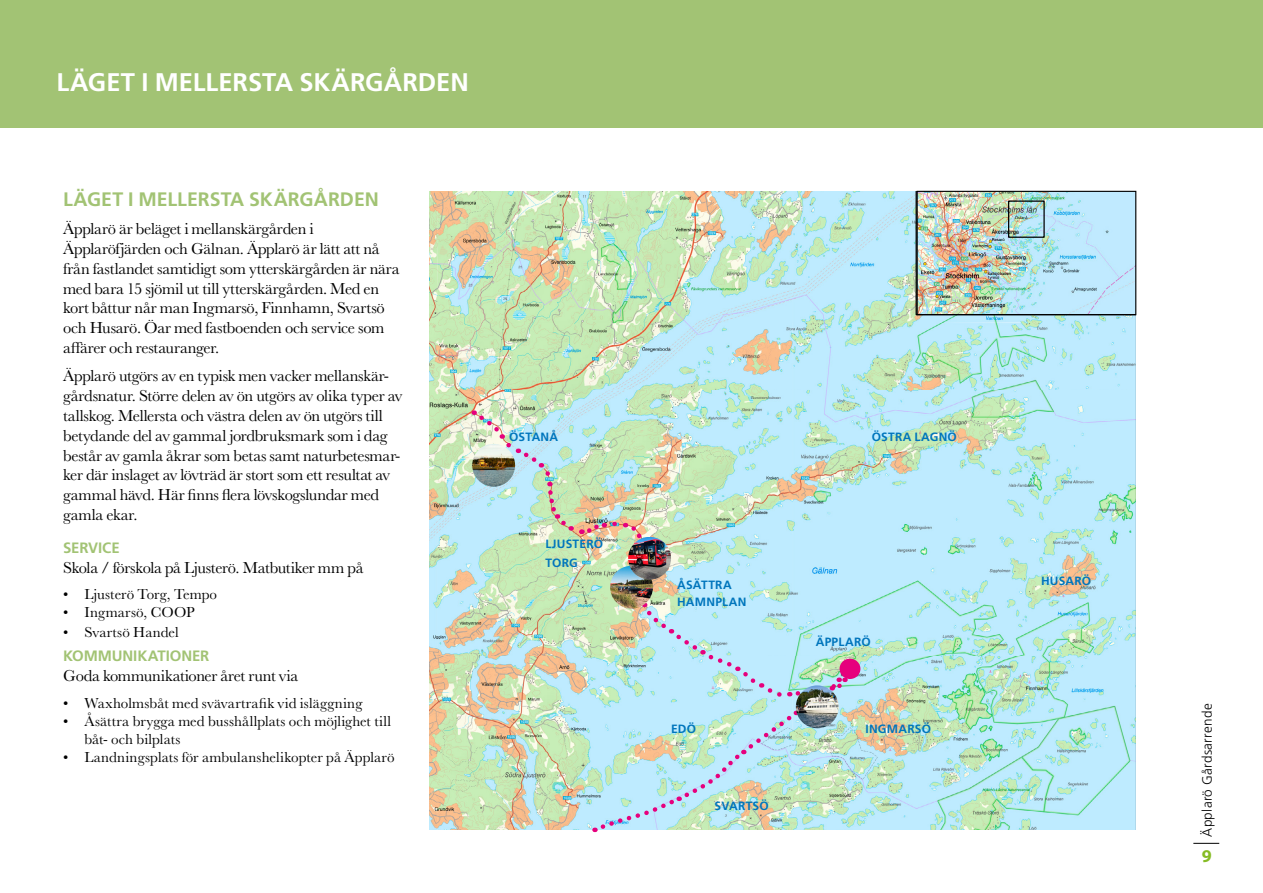
<style>
.page{position:relative;width:1263px;height:893px;background:#fff}
.page>*{position:absolute;margin:0;border:0;box-sizing:border-box;transform-origin:0 0}
.t1{font:700 25.5px "Frutiger LT Std";color:#fff}
.t2{font:700 19.5px "Frutiger LT Std";color:#a2c374}
.t3{font:700 18px "Myriad Pro";color:#86bc25}
.t4{font:16.5px/19.8px "Baskerville MT Std";letter-spacing:-.015em;color:#000}
.t5{font:15px/18px "Baskerville MT Std";letter-spacing:.01em;color:#000}
.t6{font:700 15px "Frutiger LT Std";letter-spacing:-.01em;color:#a2c374}
.t7{font:300 13.5px "Frutiger LT Std";letter-spacing:.02em;color:#000}
.t8{font:700 12px/19.5px "Frutiger LT Std";letter-spacing:.02em;color:#0075bc}
</style>
<div class="page">
<div style="left:0;top:0;width:1263px;height:128px;background:#a2c374"></div>
<svg style="left:1193px;top:843px;width:26px;height:1px"></svg>
<svg style="left:429px;top:191px;width:707px;height:639px"></svg>
<img style="left:915px;top:191px;width:219px;height:124px">
<div style="left:1008px;top:200px;width:37px;height:38px;border:1px solid #000"></div>
<div style="left:839px;top:659px;width:21px;height:20px;background:#e6007d;border-radius:50%"></div>
<img style="left:474px;top:410px;width:374px;height:422px">
<img style="left:796px;top:685px;width:43px;height:43px;border-radius:21px">
<div style="left:917px;top:191px;width:219px;height:124px;border:1px solid #000"></div>
<img style="left:472px;top:444px;width:43px;height:43px">
<h1 class="t1" style="left:57px;top:68px;width:414px">LÄGET I MELLERSTA SKÄRGÅRDEN</h1>
<p class="t2" style="left:63px;top:188px;width:317px">LÄGET I MELLERSTA SKÄRGÅRDEN</p>
<p class="t4" style="left:63px;top:219px;width:338px">Äpplarö är beläget i mellanskärgården i Äpplaröfjärden och Gälnan. Äpplarö är lätt att nå från fastlandet samtidigt som ytterskärgården är nära med bara 15 sjömil ut till ytterskärgården. Med en kort båttur når man Ingmarsö, Finnhamn, Svartsö och Husarö. Öar med fastboenden och service som affärer och restauranger.</p>
<p class="t4" style="left:63px;top:366px;width:341px">Äpplarö utgörs av en typisk men vacker mellanskär&shy;gårdsnatur. Större delen av ön utgörs av olika typer av tallskog. Mellersta och västra delen av ön utgörs till betydande del av gammal jordbruksmark som i dag består av gamla åkrar som betas samt naturbetesmar&shy;ker där inslaget av lövträd är stort som ett resultat av gammal hävd. Här finns flera lövskogslundar med gamla ekar.</p>
<p class="t6" style="left:63px;top:539px;width:58px">SERVICE</p>
<p class="t4" style="left:63px;top:557px;width:302px">Skola / förskola på Ljusterö. Matbutiker mm på</p>
<p class="t5" style="left:63px;top:585px;width:155px">• Ljusterö Torg, Tempo</p>
<p class="t5" style="left:63px;top:603px;width:133px">• Ingmarsö, COOP</p>
<p class="t5" style="left:63px;top:623px;width:117px">• Svartsö Handel</p>
<p class="t6" style="left:63px;top:647px;width:148px">KOMMUNIKATIONER</p>
<p class="t4" style="left:63px;top:666px;width:237px">Goda kommunikationer året runt via</p>
<p class="t5" style="left:63px;top:694px;width:301px">• Waxholmsbåt med svävartrafik vid isläggning</p>
<p class="t5" style="left:84px;top:712px;width:308px;text-indent:-21px">• Åsättra brygga med busshållplats och möjlighet till båt- och bilplats</p>
<p class="t5" style="left:63px;top:748px;width:333px">• Landningsplats för ambulanshelikopter på Äpplarö</p>
<p class="t8" style="left:509px;top:427px;width:51px">ÖSTANÅ</p>
<p class="t8" style="left:545px;top:534px;width:59px">LJUSTERÖ<br>TORG</p>
<p class="t8" style="left:872px;top:427px;width:87px">ÖSTRA LAGNÖ</p>
<p class="t8" style="left:677px;top:576px;width:71px;line-height:17.7px">ÅSÄTTRA<br>HAMNPLAN</p>
<p class="t8" style="left:671px;top:719px;width:27px">EDÖ</p>
<p class="t8" style="left:715px;top:796px;width:56px">SVARTSÖ</p>
<p class="t8" style="left:816px;top:632px;width:57px">ÄPPLARÖ</p>
<p class="t8" style="left:865px;top:719px;width:67px">INGMARSÖ</p>
<p class="t8" style="left:1041px;top:571px;width:52px">HUSARÖ</p>
<p class="t7" style="left:1200px;top:837px;width:135px;rotate:-90deg">Äpplarö Gårdsarrende</p>
<p class="t3" style="left:1202px;top:844px;width:11px">9</p>
</div>
